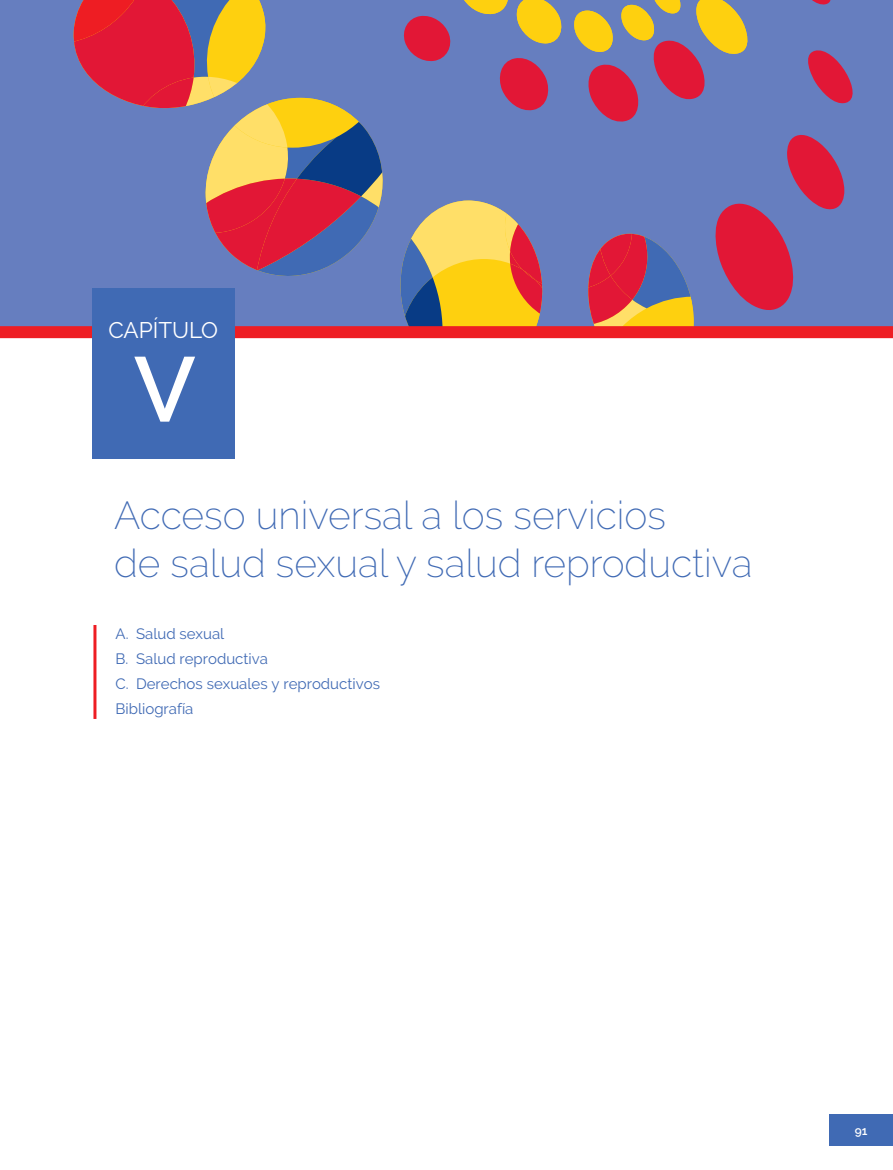
<style>
.page{position:relative;width:893px;height:1170px;background:#fff}
.page>*{position:absolute;margin:0;border:0;box-sizing:border-box;transform-origin:0 0}
._07_titulo_diagrama{font:600 91.5px "Raleway";color:#fff}
._01_titulo{font:200 39px/48px "Raleway";color:#406ab4}
._07_titulo_diagrama-2{font:22.5px "Raleway";color:#fff}
._13_indice_abc_portadilla{font:15px "Raleway";color:#406ab4}
.t1{font:600 12px "Raleway";color:#fff}
</style>
<div class="page">
<div style="left:0;top:0;width:893px;height:330px;background:#667ebf"></div>
<svg style="left:763px;top:0;width:90px;height:310px"></svg>
<svg style="left:753px;top:207px;width:10px;height:103px"></svg>
<svg style="left:73px;top:0;width:680px;height:326px"></svg>
<div style="left:829px;top:1114px;width:64px;height:32px;background:#406ab4"></div>
<hr style="left:93px;top:625px;width:3px;height:94px;background:#ee1d23">
<div style="left:0;top:326px;width:893px;height:12px;background:#ee1d23"></div>
<div style="left:92px;top:288px;width:142px;height:170px;background:#406ab4"></div>
<p class="_07_titulo_diagrama-2" style="left:108px;top:317px;width:111px">CAPÍTULO</p>
<p class="_07_titulo_diagrama" style="left:134px;top:337px;width:64px">V</p>
<p class="_01_titulo" style="left:114px;top:491px;width:640px">Acceso universal a los servicios<br>de salud sexual y salud reproductiva</p>
<p class="_13_indice_abc_portadilla" style="left:116px;top:625px;width:110px">A. Salud sexual</p>
<p class="_13_indice_abc_portadilla" style="left:116px;top:650px;width:154px">B. Salud reproductiva</p>
<p class="_13_indice_abc_portadilla" style="left:116px;top:675px;width:266px">C. Derechos sexuales y reproductivos</p>
<p class="_13_indice_abc_portadilla" style="left:116px;top:700px;width:79px">Bibliografía</p>
<p class="t1" style="left:855px;top:1123px;width:14px">91</p>
</div>
